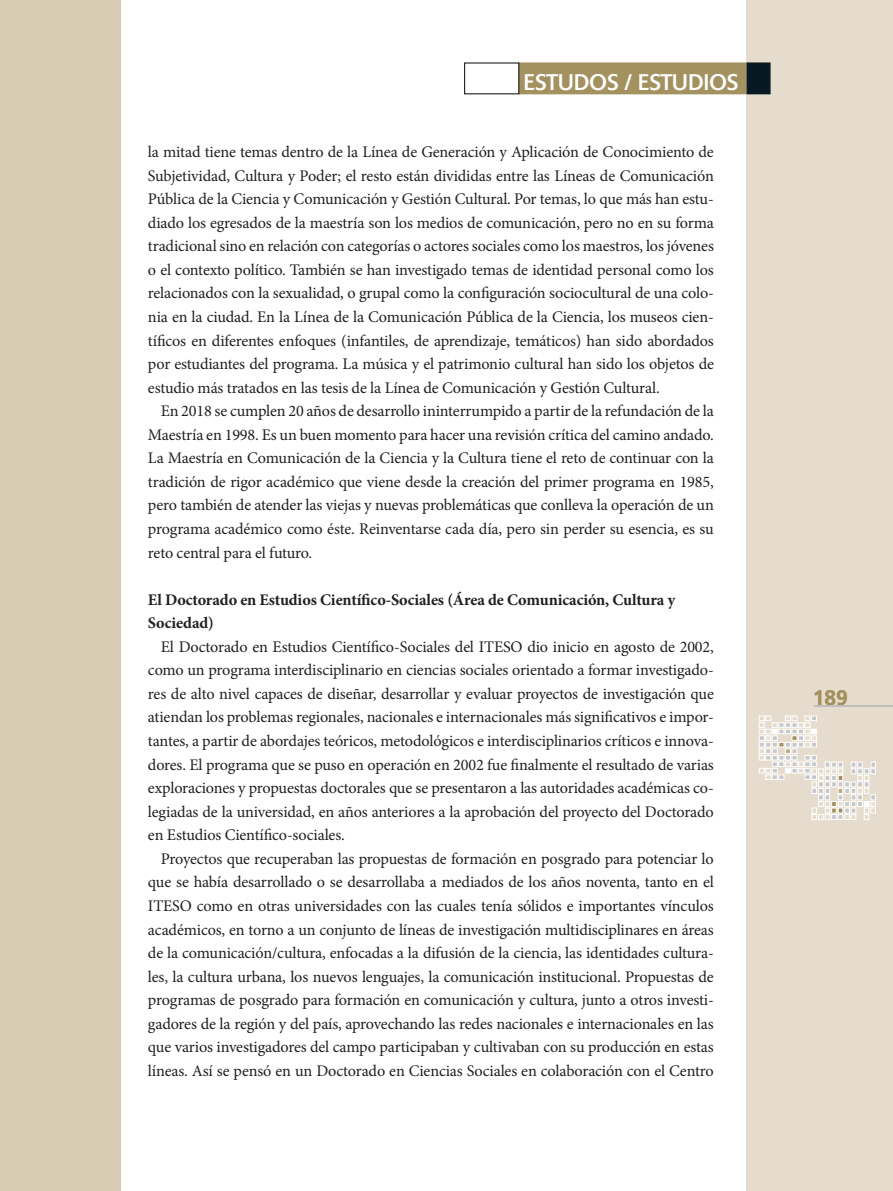
<style>
.page{position:relative;width:893px;height:1191px;background:#fff}
.page>*{position:absolute;margin:0;border:0;box-sizing:border-box;transform-origin:0 0}
.t1{font:22.5px "Delta";letter-spacing:.01em;color:#fff;scale:.95 1}
.t2{font:700 21px "Frutiger";color:#a3915f}
.t3{font:16.2px/23.5px "Minion Pro";letter-spacing:-.01em;color:#231f20;text-align:justify}
.t4{font:700 16.2px/23.5px "Minion Pro";letter-spacing:-.005em;color:#231f20}
</style>
<div class="page">
<div style="left:746px;top:0;width:147px;height:1191px;background:#e6dccd"></div>
<div style="left:0;top:0;width:121px;height:1191px;background:#d8cbb4"></div>
<hr style="left:814px;top:705px;width:79px;height:1px;background:#fff">
<svg style="left:755px;top:716px;width:121px;height:103px"></svg>
<div style="left:518px;top:62px;width:228px;height:32px;background:#a3915f;border:2px solid #a3915f"></div>
<div style="left:746px;top:62px;width:25px;height:32px;background:#071822;border:2px solid #071822"></div>
<div style="left:464px;top:62px;width:55px;height:32px;border:1px solid #231f20"></div>
<h1 class="t1" style="left:524px;top:69px;width:227px">ESTUDOS / ESTUDIOS</h1>
<p class="t3" style="left:148px;top:140px;width:567px">la mitad tiene temas dentro de la Línea de Generación y Aplicación de Conocimiento de Subjetividad, Cultura y Poder; el resto están divididas entre las Líneas de Comunicación Pública de la Ciencia y Comunicación y Gestión Cultural. Por temas, lo que más han estu&shy;diado los egresados de la maestría son los medios de comunicación, pero no en su forma tradicional sino en relación con categorías o actores sociales como los maestros, los jóvenes o el contexto político. También se han investigado temas de identidad personal como los relacionados con la sexualidad, o grupal como la configuración sociocultural de una colo&shy;nia en la ciudad. En la Línea de la Comunicación Pública de la Ciencia, los museos cien&shy;tíficos en diferentes enfoques (infantiles, de aprendizaje, temáticos) han sido abordados por estudiantes del programa. La música y el patrimonio cultural han sido los objetos de estudio más tratados en las tesis de la Línea de Comunicación y Gestión Cultural.</p>
<p class="t3" style="left:148px;top:399px;width:567px;text-indent:13px">En 2018 se cumplen 20 años de desarrollo ininterrumpido a partir de la refundación de la Maestría en 1998. Es un buen momento para hacer una revisión crítica del camino andado.<br>La Maestría en Comunicación de la Ciencia y la Cultura tiene el reto de continuar con la tradición de rigor académico que viene desde la creación del primer programa en 1985, pero también de atender las viejas y nuevas problemáticas que conlleva la operación de un programa académico como éste. Reinventarse cada día, pero sin perder su esencia, es su reto central para el futuro.</p>
<p class="t4" style="left:148px;top:587px;width:529px">El Doctorado en Estudios Científico-Sociales (Área de Comunicación, Cultura y<br>Sociedad)</p>
<p class="t3" style="left:148px;top:635px;width:567px;text-indent:13px">El Doctorado en Estudios Científico-Sociales del ITESO dio inicio en agosto de 2002, como un programa interdisciplinario en ciencias sociales orientado a formar investigado&shy;res de alto nivel capaces de diseñar, desarrollar y evaluar proyectos de investigación que atiendan los problemas regionales, nacionales e internacionales más significativos e impor&shy;tantes, a partir de abordajes teóricos, metodológicos e interdisciplinarios críticos e innova&shy;dores. El programa que se puso en operación en 2002 fue finalmente el resultado de varias exploraciones y propuestas doctorales que se presentaron a las autoridades académicas co&shy;legiadas de la universidad, en años anteriores a la aprobación del proyecto del Doctorado en Estudios Científico-sociales.</p>
<p class="t3" style="left:148px;top:847px;width:567px;text-indent:13px">Proyectos que recuperaban las propuestas de formación en posgrado para potenciar lo que se había desarrollado o se desarrollaba a mediados de los años noventa, tanto en el ITESO como en otras universidades con las cuales tenía sólidos e importantes vínculos académicos, en torno a un conjunto de líneas de investigación multidisciplinares en áreas de la comunicación/cultura, enfocadas a la difusión de la ciencia, las identidades cultura&shy;les, la cultura urbana, los nuevos lenguajes, la comunicación institucional. Propuestas de programas de posgrado para formación en comunicación y cultura, junto a otros investi&shy;gadores de la región y del país, aprovechando las redes nacionales e internacionales en las que varios investigadores del campo participaban y cultivaban con su producción en estas líneas. Así se pensó en un Doctorado en Ciencias Sociales en colaboración con el Centro</p>
<p class="t2" style="left:813px;top:685px;width:37px">189</p>
</div>
